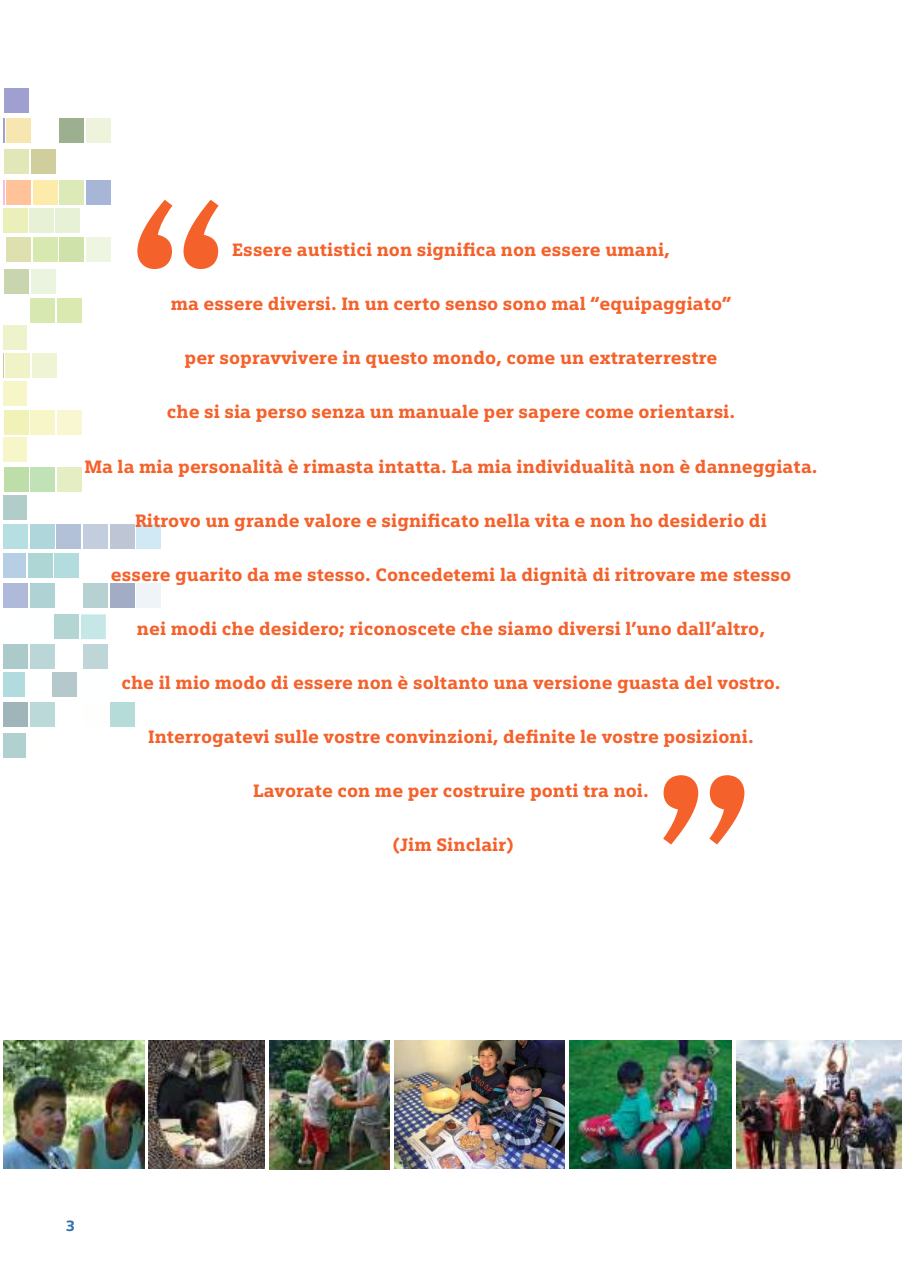
<style>
.page{position:relative;width:902px;height:1272px;background:#fff}
.page>*{position:absolute;margin:0;border:0;box-sizing:border-box;transform-origin:0 0}
.t1{font:700 202.5px "Siemens Serif SC";color:#f5612a}
.t2{font:900 18px "Siemens Slab";color:#f5612a}
.t3{font:900 15px "Siemens Slab";color:#3574ad}
</style>
<div class="page">
<div style="left:3px;top:733px;width:23px;height:25px;background:#b0d1d0"></div>
<div style="left:3px;top:701px;width:25px;height:25px;background:#a0b5ba"></div>
<div style="left:30px;top:701px;width:25px;height:25px;background:#bbd9d8"></div>
<div style="left:110px;top:701px;width:24px;height:25px;background:#b6dcd9"></div>
<div style="left:3px;top:672px;width:21px;height:25px;background:#b2dbdf"></div>
<div style="left:53px;top:672px;width:24px;height:25px;background:#b5c9cd"></div>
<div style="left:3px;top:644px;width:25px;height:25px;background:#adcacb"></div>
<div style="left:30px;top:644px;width:25px;height:25px;background:#bad6d7"></div>
<div style="left:83px;top:644px;width:25px;height:25px;background:#bed6d7"></div>
<div style="left:54px;top:614px;width:25px;height:25px;background:#b3d5d3"></div>
<div style="left:81px;top:614px;width:25px;height:25px;background:#c5e7e7"></div>
<div style="left:3px;top:582px;width:25px;height:25px;background:#afb9da"></div>
<div style="left:30px;top:582px;width:25px;height:25px;background:#afd3d4"></div>
<div style="left:83px;top:582px;width:25px;height:25px;background:#b7d0d1"></div>
<div style="left:110px;top:582px;width:24px;height:25px;background:#a3acc5"></div>
<div style="left:136px;top:582px;width:25px;height:25px;background:#eef4f8"></div>
<div style="left:3px;top:553px;width:23px;height:25px;background:#b7cfe4"></div>
<div style="left:28px;top:553px;width:25px;height:25px;background:#aed6d5"></div>
<div style="left:54px;top:553px;width:25px;height:25px;background:#b3dcde"></div>
<div style="left:3px;top:524px;width:25px;height:24px;background:#b5dfe3"></div>
<div style="left:30px;top:524px;width:25px;height:24px;background:#afd6da"></div>
<div style="left:56px;top:524px;width:25px;height:24px;background:#b2c0d8"></div>
<div style="left:83px;top:524px;width:25px;height:24px;background:#c2cddd"></div>
<div style="left:110px;top:524px;width:24px;height:24px;background:#bec5d5"></div>
<div style="left:136px;top:524px;width:25px;height:24px;background:#d1e8f5"></div>
<div style="left:57px;top:298px;width:24px;height:25px;background:#dae9af"></div>
<div style="left:30px;top:298px;width:25px;height:25px;background:#d7e8b1"></div>
<div style="left:3px;top:325px;width:23px;height:25px;background:#eff3cb"></div>
<div style="left:32px;top:353px;width:25px;height:25px;background:#eff4d4"></div>
<div style="left:5px;top:353px;width:25px;height:25px;background:#eff3c5"></div>
<svg style="left:3px;top:353px;width:1px;height:25px"></svg>
<div style="left:3px;top:381px;width:23px;height:25px;background:#f7f6c9"></div>
<div style="left:57px;top:410px;width:24px;height:25px;background:#f8f7d1"></div>
<div style="left:30px;top:410px;width:25px;height:25px;background:#f7f6c9"></div>
<div style="left:4px;top:410px;width:24px;height:25px;background:#f1f2b7"></div>
<div style="left:3px;top:437px;width:23px;height:25px;background:#f7f6c9"></div>
<div style="left:57px;top:466px;width:24px;height:25px;background:#e4eec2"></div>
<div style="left:30px;top:466px;width:25px;height:25px;background:#c1e1b6"></div>
<div style="left:4px;top:466px;width:24px;height:25px;background:#bddea9"></div>
<div style="left:3px;top:494px;width:23px;height:25px;background:#b1cdca"></div>
<div style="left:4px;top:269px;width:25px;height:24px;background:#c9d5ae"></div>
<div style="left:31px;top:269px;width:25px;height:24px;background:#ebf4df"></div>
<div style="left:6px;top:237px;width:25px;height:25px;background:#dee0af"></div>
<div style="left:33px;top:237px;width:25px;height:25px;background:#d7e8b1"></div>
<div style="left:59px;top:237px;width:25px;height:25px;background:#cee2a9"></div>
<div style="left:86px;top:237px;width:25px;height:25px;background:#eef5e0"></div>
<div style="left:3px;top:208px;width:24px;height:24px;background:#ebf0bb"></div>
<div style="left:29px;top:208px;width:25px;height:24px;background:#e7f1d5"></div>
<div style="left:55px;top:208px;width:25px;height:24px;background:#e7f1d5"></div>
<hr style="left:3px;top:180px;width:2px;height:24px;background:#f2bed8">
<div style="left:6px;top:180px;width:25px;height:24px;background:#ffc299"></div>
<div style="left:33px;top:180px;width:25px;height:24px;background:#fcebaa"></div>
<div style="left:59px;top:180px;width:25px;height:24px;background:#dbeab7"></div>
<div style="left:86px;top:180px;width:25px;height:24px;background:#a7b6d7"></div>
<div style="left:4px;top:150px;width:25px;height:24px;background:#e1e7b6"></div>
<div style="left:31px;top:150px;width:25px;height:24px;background:#d0ce9d"></div>
<hr style="left:3px;top:118px;width:2px;height:25px;background:#9fa0d0">
<div style="left:6px;top:118px;width:25px;height:25px;background:#f8e6b1"></div>
<div style="left:59px;top:118px;width:25px;height:25px;background:#9cb090"></div>
<div style="left:86px;top:118px;width:25px;height:25px;background:#edf4db"></div>
<div style="left:4px;top:89px;width:25px;height:24px;background:#9fa0d0"></div>
<img style="left:395px;top:1040px;width:169px;height:128px">
<img style="left:569px;top:1040px;width:162px;height:128px">
<img style="left:736px;top:1040px;width:165px;height:128px">
<img style="left:4px;top:1040px;width:141px;height:128px">
<img style="left:269px;top:1040px;width:121px;height:129px">
<img style="left:149px;top:1040px;width:115px;height:128px">
<h1 class="t1" style="left:126px;top:165px;width:106px">“</h1>
<p class="t2" style="left:232px;top:240px;width:439px">Essere autistici non significa non essere umani,</p>
<p class="t2" style="left:171px;top:294px;width:562px">ma essere diversi. In un certo senso sono mal “equipaggiato”</p>
<p class="t2" style="left:184px;top:348px;width:534px">per sopravvivere in questo mondo, come un extraterrestre</p>
<p class="t2" style="left:167px;top:402px;width:570px">che si sia perso senza un manuale per sapere come orientarsi.</p>
<p class="t2" style="left:84px;top:456px;width:734px">Ma la mia personalità è rimasta intatta. La mia individualità non è danneggiata.</p>
<p class="t2" style="left:135px;top:510px;width:633px">Ritrovo un grande valore e significato nella vita e non ho desiderio di</p>
<p class="t2" style="left:111px;top:564px;width:681px">essere guarito da me stesso. Concedetemi la dignità di ritrovare me stesso</p>
<p class="t2" style="left:137px;top:618px;width:629px">nei modi che desidero; riconoscete che siamo diversi l’uno dall’altro,</p>
<p class="t2" style="left:121px;top:672px;width:660px">che il mio modo di essere non è soltanto una versione guasta del vostro.</p>
<p class="t2" style="left:148px;top:726px;width:607px">Interrogatevi sulle vostre convinzioni, definite le vostre posizioni.</p>
<p class="t2" style="left:253px;top:780px;width:397px">Lavorate con me per costruire ponti tra noi.</p>
<p class="t2" style="left:392px;top:834px;width:124px">(Jim Sinclair)</p>
<h1 class="t1" style="left:756px;top:879px;width:106px;rotate:-180deg">“</h1>
<p class="t3" style="left:66px;top:1217px;width:11px">3</p>
</div>
